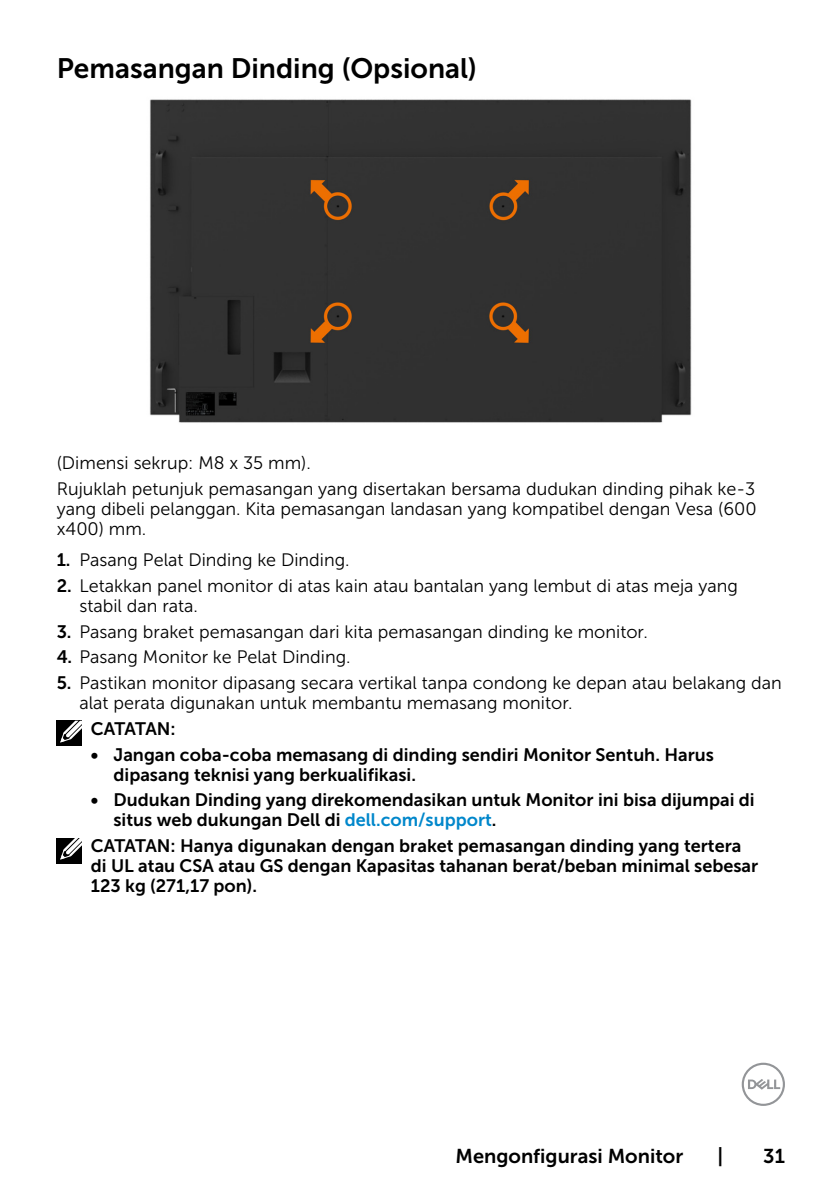
<style>
.page{position:relative;width:840px;height:1191px;background:#fff}
.page>*{position:absolute;margin:0;border:0;box-sizing:border-box;transform-origin:0 0}
.t1{font:28px "Museo Sans For Dell 700";color:#000}
.t2{font:20px "Museo Sans For Dell 700";color:#000}
.t3{font:18px/20px "Museo Sans For Dell 300";color:#000}
.t4{font:18px/20px "Museo Sans For Dell 700";color:#000}
.t5{font:18px "Museo Sans For Dell 700";letter-spacing:-.04em;color:#000}
.s1{font-family:"Museo Sans For Dell 700"}
.s2{color:#0087cb}
</style>
<div class="page">
<svg style="left:741px;top:1062px;width:43px;height:44px"></svg>
<div style="left:149px;top:99px;width:543px;height:324px;background:#313131"></div>
<div style="left:57px;top:721px;width:25px;height:25px;background:#000"></div>
<svg style="left:59px;top:720px;width:23px;height:23px"></svg>
<div style="left:57px;top:838px;width:25px;height:25px;background:#000"></div>
<svg style="left:60px;top:838px;width:22px;height:22px"></svg>
<h1 class="t1" style="left:57px;top:52px;width:421px">Pemasangan Dinding (Opsional)</h1>
<p class="t3" style="left:57px;top:450px;width:699px;line-height:25.6px">(Dimensi sekrup: M8 x 35 mm).<br>Rujuklah petunjuk pemasangan yang disertakan bersama dudukan dinding pihak ke-3</p>
<p class="t3" style="left:57px;top:499px;width:701px">yang dibeli pelanggan. Kita pemasangan landasan yang kompatibel dengan Vesa (600 x400) mm.</p>
<p class="t3" style="left:57px;top:550px;width:294px"><span class="s1">1.</span> Pasang Pelat Dinding ke Dinding.</p>
<p class="t3" style="left:79px;top:576px;width:659px;text-indent:-23px"><span class="s1">2.</span> Letakkan panel monitor di atas kain atau bantalan yang lembut di atas meja yang stabil dan rata.</p>
<p class="t3" style="left:57px;top:621px;width:592px"><span class="s1">3.</span> Pasang braket pemasangan dari kita pemasangan dinding ke monitor.</p>
<p class="t3" style="left:57px;top:647px;width:295px"><span class="s1">4.</span> Pasang Monitor ke Pelat Dinding.</p>
<p class="t3" style="left:79px;top:673px;width:703px;text-indent:-23px"><span class="s1">5.</span> Pastikan monitor dipasang secara vertikal tanpa condong ke depan atau belakang dan alat perata digunakan untuk membantu memasang monitor.</p>
<p class="t5" style="left:91px;top:718px;width:86px">CATATAN:</p>
<p class="t4" style="left:113px;top:744px;width:601px;text-indent:-23px">• Jangan coba-coba memasang di dinding sendiri Monitor Sentuh. Harus dipasang teknisi yang berkualifikasi.</p>
<p class="t4" style="left:113px;top:790px;width:642px;text-indent:-23px">• Dudukan Dinding yang direkomendasikan untuk Monitor ini bisa dijumpai di situs web dukungan Dell di <span class="s2">dell.com/support</span>.</p>
<p class="t4" style="left:91px;top:835px;width:668px">CATATAN: Hanya digunakan dengan braket pemasangan dinding yang tertera di UL atau CSA atau GS dengan Kapasitas tahanan berat/beban minimal sebesar<br>123 kg (271,17 pon).</p>
<p class="t2" style="left:455px;top:1144px;width:229px">Mengonfigurasi Monitor</p>
<p class="t2" style="left:717px;top:1144px;width:7px">|</p>
<p class="t2" style="left:762px;top:1144px;width:23px">31</p>
</div>
